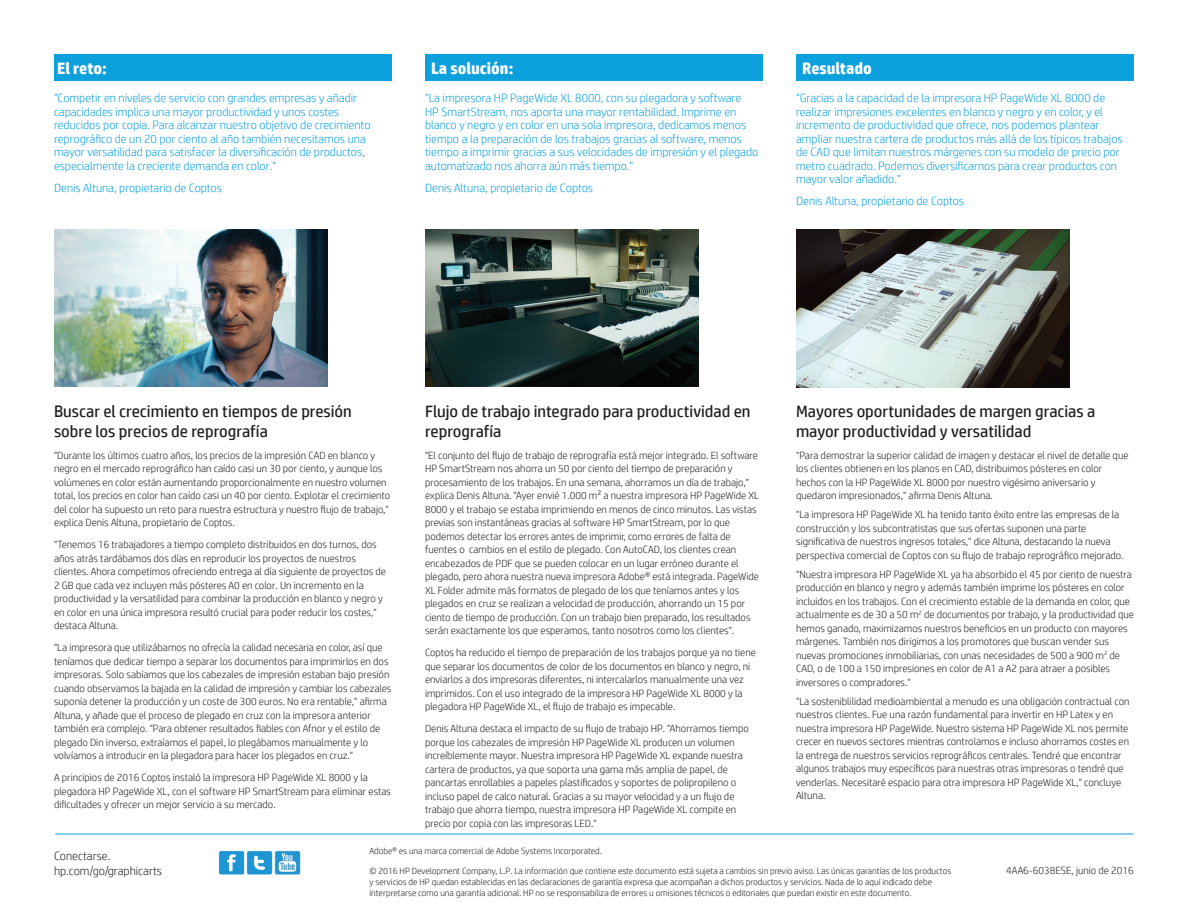
<style>
.page{position:relative;width:1188px;height:918px;background:#fff}
.page>*{position:absolute;margin:0;border:0;box-sizing:border-box;transform-origin:0 0}
.sub-headers{font:16.5px/19.5px "HP Simplified";color:#231f20}
.t1{font:700 16.5px "HP Simplified";color:#fff}
.t2{font:300 12px/13.5px "HP Simplified";color:#0ca0dd}
.body{font:300 12px/15px "HP Simplified";color:#231f20}
.body-2{font:300 10.5px/13.5px "HP Simplified";color:#231f20}
.Copyright{font:300 10.5px "HP Simplified";color:#231f20}
.Copyright-2{font:300 9px/11.2px "HP Simplified";color:#231f20}
</style>
<div class="page">
<hr style="left:55px;top:834px;width:1079px;height:1px;background:#0ca0dd">
<div style="left:54px;top:54px;width:338px;height:27px;background:#0ca0dd"></div>
<div style="left:425px;top:54px;width:338px;height:27px;background:#0ca0dd"></div>
<div style="left:796px;top:54px;width:338px;height:27px;background:#0ca0dd"></div>
<img style="left:219px;top:851px;width:25px;height:24px">
<img style="left:246px;top:851px;width:26px;height:24px">
<img style="left:275px;top:850px;width:25px;height:25px">
<img style="left:425px;top:229px;width:273px;height:157px">
<img style="left:796px;top:229px;width:274px;height:158px">
<img style="left:54px;top:229px;width:273px;height:157px">
<p class="t1" style="left:57px;top:58px;width:51px">El reto:</p>
<p class="t1" style="left:431px;top:58px;width:84px">La solución:</p>
<p class="t1" style="left:802px;top:58px;width:71px">Resultado</p>
<p class="t2" style="left:54px;top:91px;width:318px">"Competir en niveles de servicio con grandes empresas y añadir capacidades implica una mayor productividad y unos costes reducidos por copia. Para alcanzar nuestro objetivo de crecimiento reprográfico de un 20 por ciento al año también necesitamos una mayor versatilidad para satisfacer la diversificación de productos, especialmente la creciente demanda en color."</p>
<p class="t2" style="left:54px;top:180px;width:170px">Denis Altuna, propietario de Coptos</p>
<p class="t2" style="left:425px;top:91px;width:335px">"La impresora HP PageWide XL 8000, con su plegadora y software<br>HP SmartStream, nos aporta una mayor rentabilidad. Imprime en blanco y negro y en color en una sola impresora, dedicamos menos tiempo a la preparación de los trabajos gracias al software, menos tiempo a imprimir gracias a sus velocidades de impresión y el plegado automatizado nos ahorra aún más tiempo."</p>
<p class="t2" style="left:425px;top:180px;width:170px">Denis Altuna, propietario de Coptos</p>
<p class="t2" style="left:796px;top:91px;width:328px">"Gracias a la capacidad de la impresora HP PageWide XL 8000 de realizar impresiones excelentes en blanco y negro y en color, y el incremento de productividad que ofrece, nos podemos plantear ampliar nuestra cartera de productos más allá de los típicos trabajos de CAD que limitan nuestros márgenes con su modelo de precio por metro cuadrado. Podemos diversificarnos para crear productos con mayor valor añadido."</p>
<p class="t2" style="left:796px;top:194px;width:170px">Denis Altuna, propietario de Coptos</p>
<p class="sub-headers" style="left:54px;top:402px;width:299px">Buscar el crecimiento en tiempos de presión sobre los precios de reprografía</p>
<p class="body-2" style="left:54px;top:448px;width:338px">"Durante los últimos cuatro años, los precios de la impresión CAD en blanco y negro en el mercado reprográfico han caído casi un 30 por ciento, y aunque los volúmenes en color están aumentando proporcionalmente en nuestro volumen total, los precios en color han caído casi un 40 por ciento. Explotar el crecimiento del color ha supuesto un reto para nuestra estructura y nuestro flujo de trabajo," explica Denis Altuna, propietario de Coptos.</p>
<p class="body-2" style="left:54px;top:538px;width:334px">"Tenemos 16 trabajadores a tiempo completo distribuidos en dos turnos, dos años atrás tardábamos dos días en reproducir los proyectos de nuestros clientes. Ahora competimos ofreciendo entrega al día siguiente de proyectos de 2 GB que cada vez incluyen más pósteres A0 en color. Un incremento en la productividad y la versatilidad para combinar la producción en blanco y negro y en color en una única impresora resultó crucial para poder reducir los costes," destaca Altuna.</p>
<p class="body-2" style="left:54px;top:641px;width:339px">"La impresora que utilizábamos no ofrecía la calidad necesaria en color, así que teníamos que dedicar tiempo a separar los documentos para imprimirlos en dos impresoras. Solo sabíamos que los cabezales de impresión estaban bajo presión cuando observamos la bajada en la calidad de impresión y cambiar los cabezales suponía detener la producción y un coste de 300 euros. No era rentable," afirma Altuna, y añade que el proceso de plegado en cruz con la impresora anterior también era complejo. "Para obtener resultados fiables con Afnor y el estilo de plegado Din inverso, extraíamos el papel, lo plegábamos manualmente y lo volvíamos a introducir en la plegadora para hacer los plegados en cruz."</p>
<p class="body-2" style="left:54px;top:771px;width:339px">A principios de 2016 Coptos instaló la impresora HP PageWide XL 8000 y la plegadora HP PageWide XL, con el software HP SmartStream para eliminar estas dificultades y ofrecer un mejor servicio a su mercado.</p>
<p class="sub-headers" style="left:425px;top:402px;width:327px">Flujo de trabajo integrado para productividad en reprografía</p>
<p class="body-2" style="left:425px;top:448px;width:336px">"El conjunto del flujo de trabajo de reprografía está mejor integrado. El software HP SmartStream nos ahorra un 50 por ciento del tiempo de preparación y procesamiento de los trabajos. En una semana, ahorramos un día de trabajo," explica Denis Altuna. "Ayer envié 1.000 m2 a nuestra impresora HP PageWide XL 8000 y el trabajo se estaba imprimiendo en menos de cinco minutos. Las vistas previas son instantáneas gracias al software HP SmartStream, por lo que podemos detectar los errores antes de imprimir, como errores de falta de fuentes o cambios en el estilo de plegado. Con AutoCAD, los clientes crean encabezados de PDF que se pueden colocar en un lugar erróneo durante el plegado, pero ahora nuestra nueva impresora Adobe® está integrada. PageWide XL Folder admite más formatos de plegado de los que teníamos antes y los plegados en cruz se realizan a velocidad de producción, ahorrando un 15 por ciento de tiempo de producción. Con un trabajo bien preparado, los resultados serán exactamente los que esperamos, tanto nosotros como los clientes".</p>
<p class="body-2" style="left:425px;top:646px;width:332px">Coptos ha reducido el tiempo de preparación de los trabajos porque ya no tiene que separar los documentos de color de los documentos en blanco y negro, ni enviarlos a dos impresoras diferentes, ni intercalarlos manualmente una vez imprimidos. Con el uso integrado de la impresora HP PageWide XL 8000 y la plegadora HP PageWide XL, el flujo de trabajo es impecable.</p>
<p class="body-2" style="left:425px;top:722px;width:325px">Denis Altuna destaca el impacto de su flujo de trabajo HP. "Ahorramos tiempo porque los cabezales de impresión HP PageWide XL producen un volumen increíblemente mayor. Nuestra impresora HP PageWide XL expande nuestra cartera de productos, ya que soporta una gama más amplia de papel, de pancartas enrollables a papeles plastificados y soportes de polipropileno o incluso papel de calco natural. Gracias a su mayor velocidad y a un flujo de trabajo que ahorra tiempo, nuestra impresora HP PageWide XL compite en precio por copia con las impresoras LED."</p>
<p class="sub-headers" style="left:796px;top:402px;width:301px">Mayores oportunidades de margen gracias a mayor productividad y versatilidad</p>
<p class="body-2" style="left:796px;top:448px;width:334px">"Para demostrar la superior calidad de imagen y destacar el nivel de detalle que los clientes obtienen en los planos en CAD, distribuimos pósteres en color hechos con la HP PageWide XL 8000 por nuestro vigésimo aniversario y quedaron impresionados," afirma Denis Altuna.</p>
<p class="body-2" style="left:796px;top:508px;width:329px">"La impresora HP PageWide XL ha tenido tanto éxito entre las empresas de la construcción y los subcontratistas que sus ofertas suponen una parte significativa de nuestros ingresos totales," dice Altuna, destacando la nueva perspectiva comercial de Coptos con su flujo de trabajo reprográfico mejorado.</p>
<p class="body-2" style="left:796px;top:567px;width:339px">"Nuestra impresora HP PageWide XL ya ha absorbido el 45 por ciento de nuestra producción en blanco y negro y además también imprime los pósteres en color incluidos en los trabajos. Con el crecimiento estable de la demanda en color, que actualmente es de 30 a 50 m<sup>2</sup> de documentos por trabajo, y la productividad que hemos ganado, maximizamos nuestros beneficios en un producto con mayores márgenes. También nos dirigimos a los promotores que buscan vender sus nuevas promociones inmobiliarias, con unas necesidades de 500 a 900 m<sup>2</sup> de CAD, o de 100 a 150 impresiones en color de A1 a A2 para atraer a posibles inversores o compradores."</p>
<p class="body-2" style="left:796px;top:694px;width:335px">"La sosteniblilidad medioambiental a menudo es una obligación contractual con nuestros clientes. Fue una razón fundamental para invertir en HP Latex y en nuestra impresora HP PageWide. Nuestro sistema HP PageWide XL nos permite crecer en nuevos sectores mientras controlamos e incluso ahorramos costes en la entrega de nuestros servicios reprográficos centrales. Tendré que encontrar algunos trabajos muy específicos para nuestras otras impresoras o tendré que venderlas. Necesitaré espacio para otra impresora HP PageWide XL," concluye Altuna.</p>
<p class="body" style="left:54px;top:848px;width:110px">Conectarse. hp.com/go/graphicarts</p>
<p class="Copyright-2" style="left:369px;top:845px;width:234px">Adobe® es una marca comercial de Adobe Systems Incorporated.</p>
<p class="Copyright-2" style="left:369px;top:865px;width:583px">© 2016 HP Development Company, L.P. La información que contiene este documento está sujeta a cambios sin previo aviso. Las únicas garantías de los productos y servicios de HP quedan establecidas en las declaraciones de garantía expresa que acompañan a dichos productos y servicios. Nada de lo aquí indicado debe interpretarse como una garantía adicional. HP no se responsabiliza de errores u omisiones técnicos o editoriales que puedan existir en este documento.</p>
<p class="Copyright" style="left:1006px;top:864px;width:129px">4AA6-6038ESE, junio de 2016</p>
</div>
